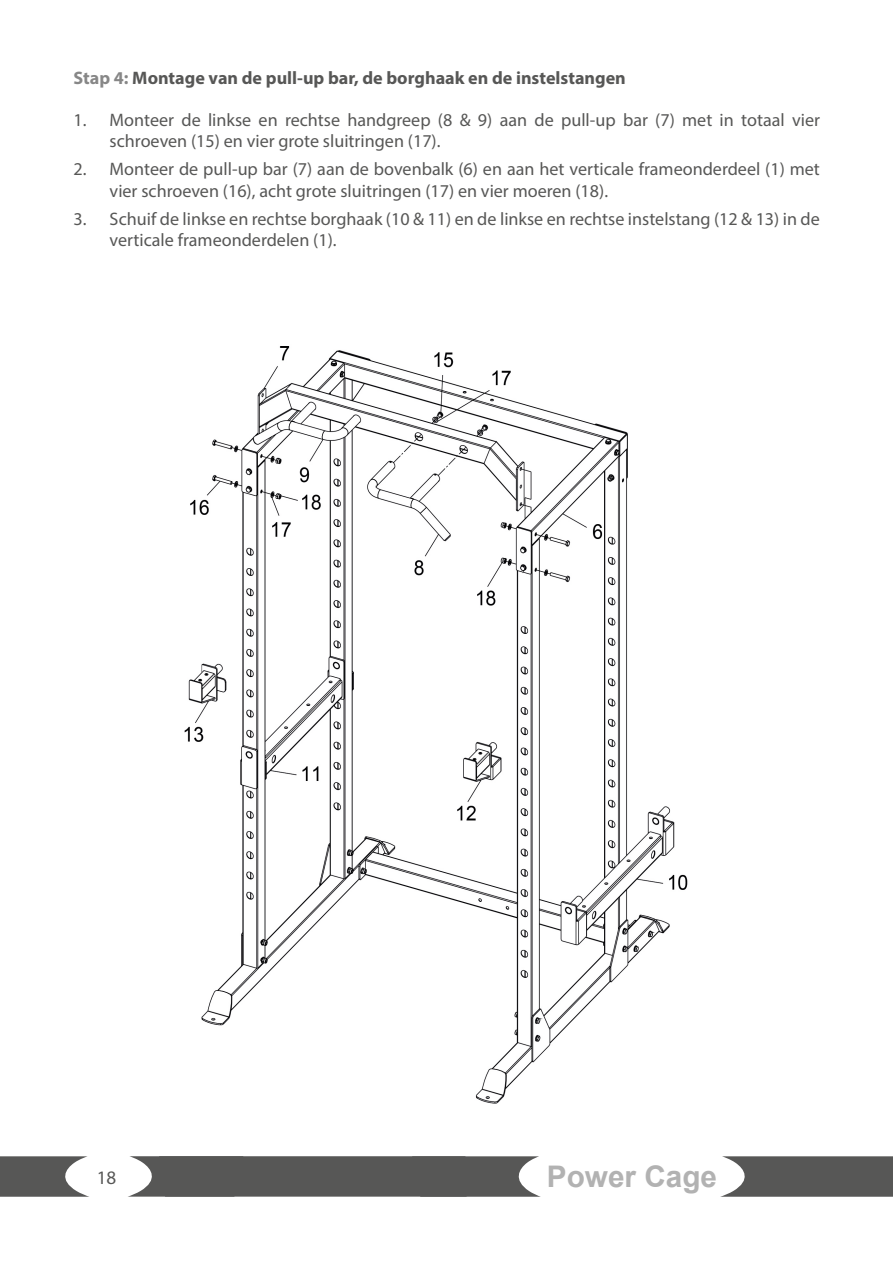
<style>
.page{position:relative;width:893px;height:1263px;background:#fff}
.page>*{position:absolute;margin:0;border:0;box-sizing:border-box;transform-origin:0 0}
.t1{font:700 29.7px "Arial";color:#b2b2b2}
.t2{font:19.05px "Myriad Pro";color:#575756}
.t3{font:18.15px/21.8px "Myriad Pro";color:#575756}
.t4{font:700 18.15px "Myriad Pro";color:#575756}
.s1{color:#878787}
</style>
<div class="page">
<img style="left:184px;top:346px;width:504px;height:758px">
<svg style="left:0;top:1156px;width:89px;height:41px"></svg>
<svg style="left:720px;top:1156px;width:173px;height:41px;background:#6a6a69"></svg>
<svg style="left:128px;top:1156px;width:413px;height:41px;background:#656564"></svg>
<p class="t4" style="left:74px;top:66px;width:554px"><span class="s1">Stap 4:</span> Montage van de pull-up bar, de borghaak en de instelstangen</p>
<p class="t3" style="left:110px;top:109px;width:712px;line-height:21.3px;text-indent:-36px">1. Monteer de linkse en rechtse handgreep (8 &amp; 9) aan de pull-up bar (7) met in totaal vier schroeven (15) en vier grote sluitringen (17).</p>
<p class="t3" style="left:110px;top:158px;width:712px;text-indent:-36px">2. Monteer de pull-up bar (7) aan de bovenbalk (6) en aan het verticale frameonderdeel (1) met vier schroeven (16), acht grote sluitringen (17) en vier moeren (18).</p>
<p class="t3" style="left:110px;top:207px;width:712px;text-indent:-36px">3. Schuif de linkse en rechtse borghaak (10 &amp; 11) en de linkse en rechtse instelstang (12 &amp; 13) in de verticale frameonderdelen (1).</p>
<p class="t2" style="left:97px;top:1166px;width:21px">18</p>
<h1 class="t1" style="left:547px;top:1155px;width:172px">Power Cage</h1>
</div>
